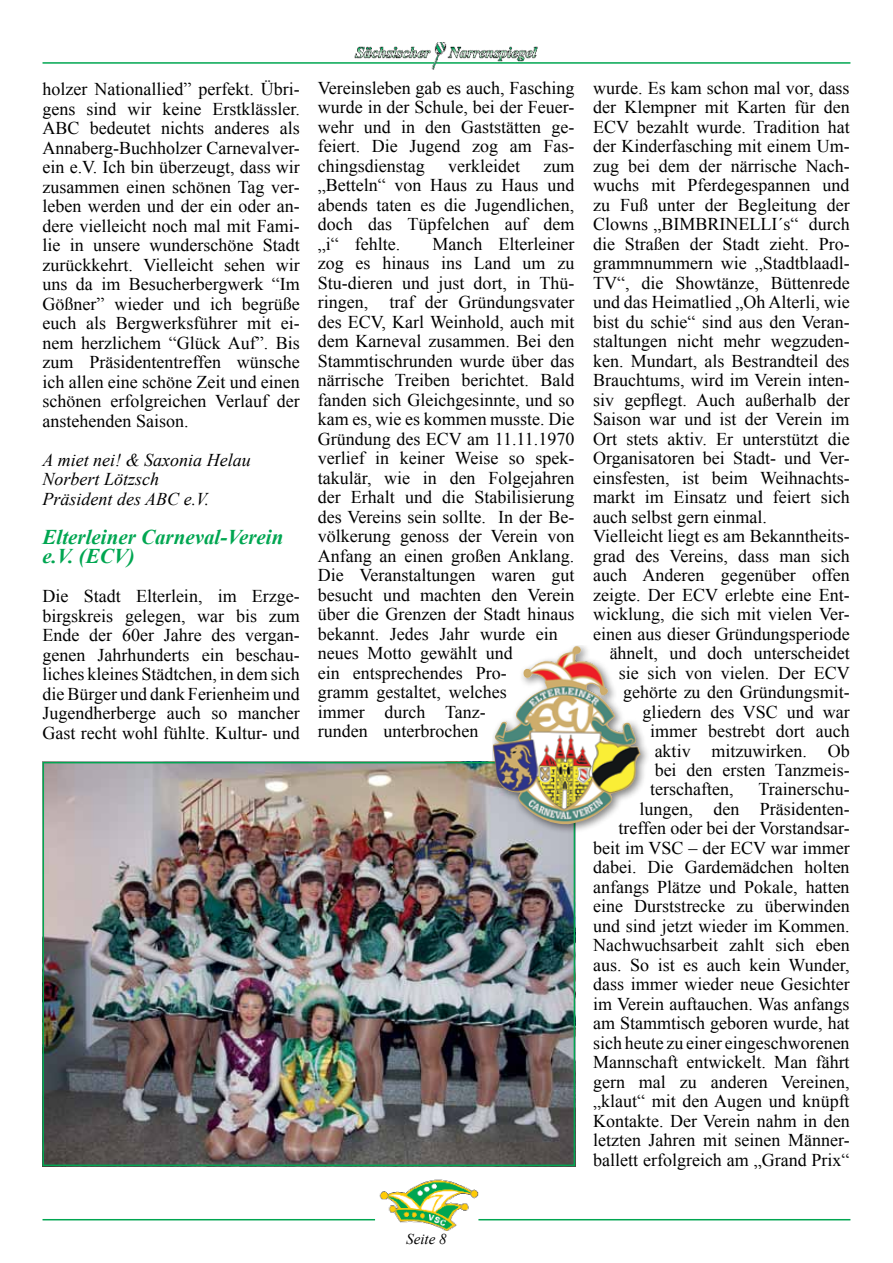
<style>
.page{position:relative;width:893px;height:1263px;background:#fff}
.page>*{position:absolute;margin:0;border:0;box-sizing:border-box;transform-origin:0 0}
.t1{font:italic 700 21px/19.5px "Times New Roman";color:#00a651}
.t2{font:18px/19.5px "Times New Roman";color:#000;text-align:justify}
.t3{font:italic 18px/19.5px "Times New Roman";color:#000}
.t4{font:italic 15px "Times New Roman";color:#000}
</style>
<div class="page">
<hr style="left:43px;top:1219px;width:332px;height:1px;background:#00a651">
<hr style="left:43px;top:62px;width:807px;height:2px;background:#00a651">
<img style="left:379px;top:1179px;width:99px;height:51px">
<img style="left:354px;top:42px;width:185px;height:28px">
<hr style="left:478px;top:1219px;width:372px;height:1px;background:#00a651">
<img style="left:46px;top:765px;width:526px;height:398px">
<div style="left:43px;top:762px;width:532px;height:404px;border:2px solid #00a651"></div>
<div style="left:493px;top:646px;width:158px;height:189px;background:#000;opacity:.5"></div>
<img style="left:493px;top:646px;width:148px;height:179px">
<p class="t2" style="left:43px;top:79px;width:259px">holzer Nationallied” perfekt. Übri&shy;gens sind wir keine Erstklässler.<br>ABC bedeutet nichts anderes als Annaberg-Buchholzer Carnevalver&shy;ein e.V. Ich bin überzeugt, dass wir zusammen einen schönen Tag ver&shy;leben werden und der ein oder an&shy;dere vielleicht noch mal mit Fami&shy;lie in unsere wunderschöne Stadt zurückkehrt. Vielleicht sehen wir uns da im Besucherbergwerk “Im Gößner” wieder und ich begrüße euch als Bergwerksführer mit ei&shy;nem herzlichem “Glück Auf”. Bis zum Präsidententreffen wünsche ich allen eine schöne Zeit und einen schönen erfolgreichen Verlauf der anstehenden Saison.</p>
<p class="t3" style="left:43px;top:449px;width:210px">A miet nei! &amp; Saxonia Helau<br>Norbert Lötzsch<br>Präsident des ABC e.V.</p>
<p class="t1" style="left:43px;top:526px;width:242px">Elterleiner Carneval-Verein e.V. (ECV)</p>
<p class="t2" style="left:43px;top:586px;width:259px">Die Stadt Elterlein, im Erzge&shy;birgskreis gelegen, war bis zum Ende der 60er Jahre des vergan&shy;genen Jahrhunderts ein beschau&shy;liches kleines Städtchen, in dem sich die Bürger und dank Ferienheim und Jugendherberge auch so mancher Gast recht wohl fühlte. Kultur- und</p>
<p class="t2" style="left:318px;top:77px;width:258px">Vereinsleben gab es auch, Fasching wurde in der Schule, bei der Feuer&shy;wehr und in den Gaststätten ge&shy;feiert. Die Jugend zog am Fas&shy;chingsdienstag</p>
<p class="t2" style="left:448px;top:155px;width:73px">verkleidet</p>
<p class="t2" style="left:318px;top:155px;width:258px;text-indent:226px">zum „Betteln“ von Haus zu Haus und abends taten es die Jugendlichen, doch das Tüpfelchen auf dem „i“ fehlte.</p>
<p class="t2" style="left:318px;top:233px;width:258px;text-align:left;text-indent:115px">Manch Elterleiner zog es hinaus ins Land um zu<br>Stu-dieren und just dort, in Thü&shy;ringen, traf der Gründungsvater des ECV, Karl Weinhold, auch mit dem Karneval zusammen. Bei den<br>Stammtischrunden wurde über das närrische Treiben berichtet. Bald fanden sich Gleichgesinnte, und so kam es, wie es kommen musste. Die<br>Gründung des ECV am 11.11.1970 verlief in keiner Weise so spek&shy;takulär, wie in den Folgejahren der Erhalt und die Stabilisierung des Vereins sein sollte. In der Be&shy;völkerung genoss der Verein von<br>Anfang an einen großen Anklang.<br>Die Veranstaltungen waren gut besucht und machten den Verein über die Grenzen der Stadt hinaus bekannt. Jedes Jahr wurde ein neues Motto gewählt und<br>ein entsprechendes Pro-<br>gramm gestaltet, welches<br>immer durch Tanz-<br>runden unterbrochen</p>
<p class="t2" style="left:593px;top:77px;width:258px">wurde. Es kam schon mal vor, dass</p>
<p class="t2" style="left:593px;top:97px;width:258px">der Klempner mit Karten für den</p>
<p class="t2" style="left:593px;top:116px;width:258px">ECV bezahlt wurde. Tradition hat</p>
<p class="t2" style="left:593px;top:136px;width:258px">der Kinderfasching mit einem Um-</p>
<p class="t2" style="left:593px;top:155px;width:258px">zug bei dem der närrische Nach-</p>
<p class="t2" style="left:593px;top:175px;width:258px">wuchs mit Pferdegespannen und</p>
<p class="t2" style="left:593px;top:194px;width:258px">zu Fuß unter der Begleitung der</p>
<p class="t2" style="left:593px;top:214px;width:258px">Clowns „BIMBRINELLI´s“ durch</p>
<p class="t2" style="left:593px;top:233px;width:258px">die Straßen der Stadt zieht. Pro-</p>
<p class="t2" style="left:593px;top:253px;width:258px">grammnummern wie „Stadtblaadl-</p>
<p class="t2" style="left:593px;top:272px;width:258px">TV“, die Showtänze, Büttenrede</p>
<p class="t2" style="left:593px;top:292px;width:258px">und das Heimatlied „Oh Alterli, wie</p>
<p class="t2" style="left:593px;top:311px;width:258px">bist du schie“ sind aus den Veran-</p>
<p class="t2" style="left:593px;top:331px;width:258px">staltungen nicht mehr wegzuden-</p>
<p class="t2" style="left:593px;top:350px;width:258px">ken. Mundart, als Bestrandteil des</p>
<p class="t2" style="left:593px;top:370px;width:258px">Brauchtums, wird im Verein inten-</p>
<p class="t2" style="left:593px;top:389px;width:258px">siv gepflegt. Auch außerhalb der</p>
<p class="t2" style="left:593px;top:409px;width:258px">Saison war und ist der Verein im</p>
<p class="t2" style="left:593px;top:428px;width:258px">Ort stets aktiv. Er unterstützt die</p>
<p class="t2" style="left:593px;top:448px;width:258px">Organisatoren bei Stadt- und Ver-</p>
<p class="t2" style="left:593px;top:467px;width:258px">einsfesten, ist beim Weihnachts-</p>
<p class="t2" style="left:593px;top:487px;width:258px">markt im Einsatz und feiert sich</p>
<p class="t2" style="left:593px;top:506px;width:175px">auch selbst gern einmal.</p>
<p class="t2" style="left:593px;top:526px;width:258px">Vielleicht liegt es am Bekanntheits-</p>
<p class="t2" style="left:593px;top:545px;width:258px">grad des Vereins, dass man sich</p>
<p class="t2" style="left:593px;top:565px;width:258px">auch Anderen gegenüber offen</p>
<p class="t2" style="left:593px;top:584px;width:258px">zeigte. Der ECV erlebte eine Ent-</p>
<p class="t2" style="left:593px;top:604px;width:258px">wicklung, die sich mit vielen Ver-</p>
<p class="t2" style="left:593px;top:623px;width:258px">einen aus dieser Gründungsperiode</p>
<p class="t2" style="left:610px;top:643px;width:242px">ähnelt, und doch unterscheidet</p>
<p class="t2" style="left:619px;top:662px;width:233px">sie sich von vielen. Der ECV</p>
<p class="t2" style="left:623px;top:682px;width:228px">gehörte zu den Gründungsmit-</p>
<p class="t2" style="left:643px;top:701px;width:208px">gliedern des VSC und war</p>
<p class="t2" style="left:650px;top:721px;width:201px">immer bestrebt dort auch</p>
<p class="t2" style="left:655px;top:740px;width:196px">aktiv mitzuwirken. Ob</p>
<p class="t2" style="left:655px;top:760px;width:196px">bei den ersten Tanzmeis-</p>
<p class="t2" style="left:650px;top:779px;width:85px">terschaften,</p>
<p class="t2" style="left:593px;top:779px;width:258px;text-align:right">Trainerschu-<br>lungen, den Präsidenten&shy;treffen oder bei der Vorstandsar&shy;beit im VSC – der ECV war immer dabei. Die Gardemädchen holten anfangs Plätze und Pokale, hatten eine Durststrecke zu überwinden und sind jetzt wieder im Kommen.<br>Nachwuchsarbeit zahlt sich eben aus. So ist es auch kein Wunder, dass immer wieder neue Gesichter im Verein auftauchen. Was anfangs am Stammtisch geboren wurde, hat sich heute zu einer eingeschworenen<br>Mannschaft entwickelt. Man fährt gern mal zu anderen Vereinen, „klaut“ mit den Augen und knüpft<br>Kontakte. Der Verein nahm in den letzten Jahren mit seinen Männer&shy;ballett erfolgreich am „Grand Prix“</p>
<p class="t4" style="left:406px;top:1229px;width:42px">Seite 8</p>
</div>
